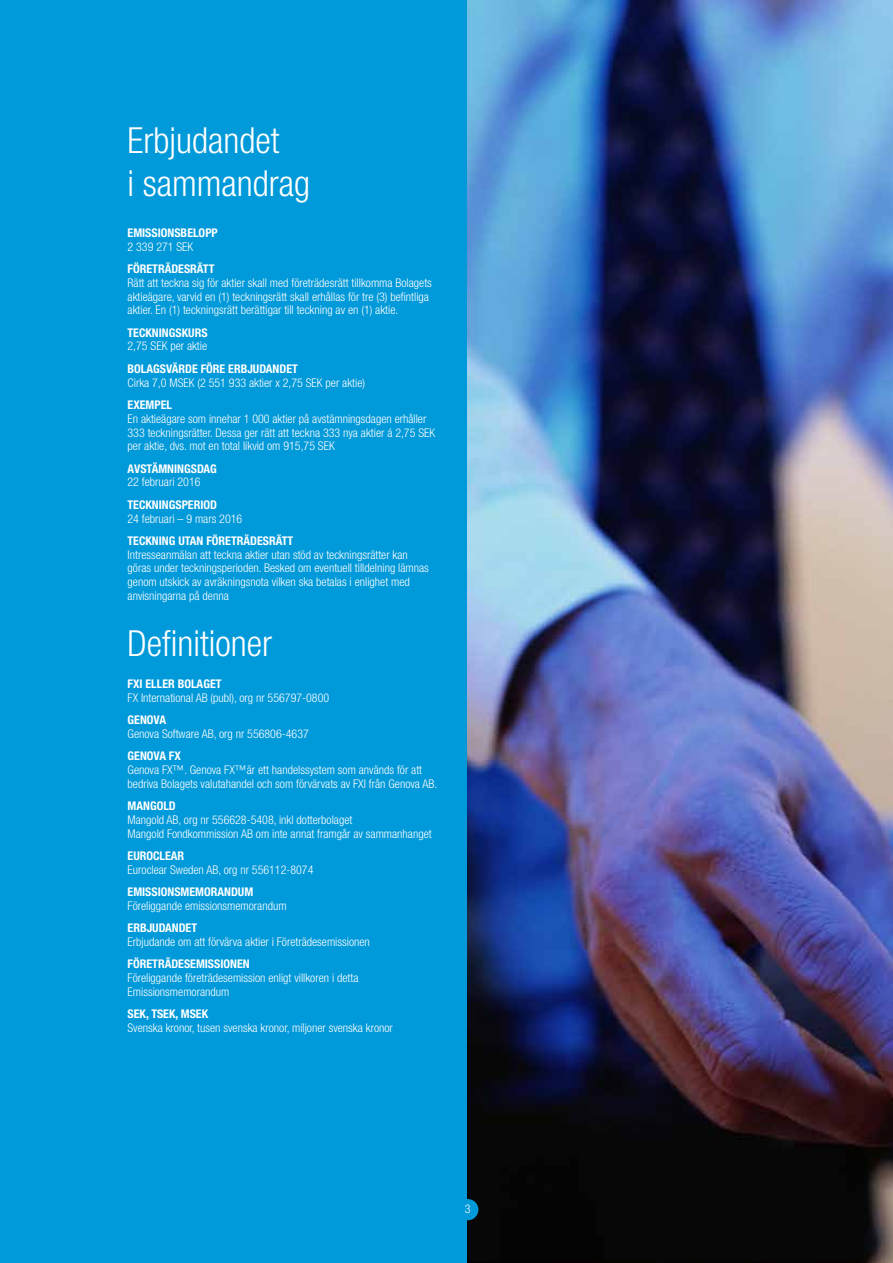
<style>
.page{position:relative;width:893px;height:1263px;background:#fff}
.page>*{position:absolute;margin:0;border:0;box-sizing:border-box;transform-origin:0 0}
.t1{font:300 condensed 36px/43.2px "Helvetica Neue LT Std";color:#fff}
.t2{font:300 condensed 12px/13.8px "Helvetica Neue LT Std";color:#fff}
.t3{font:700 condensed 12px "Helvetica Neue LT Std";color:#fff}
</style>
<div class="page">
<div style="left:0;top:0;width:468px;height:1263px;background:#0099d9"></div>
<img style="left:468px;top:0;width:425px;height:1263px">
<div style="left:457px;top:1199px;width:21px;height:21px;background:#0099d9;border-radius:50%"></div>
<h1 class="t1" style="left:128px;top:119px;width:184px">Erbjudandet<br>i sammandrag</h1>
<p class="t3" style="left:128px;top:225px;width:92px">EMISSIONSBELOPP</p>
<p class="t2" style="left:128px;top:239px;width:67px">2 339 271 SEK</p>
<p class="t3" style="left:128px;top:261px;width:88px">FÖRETRÄDESRÄTT</p>
<p class="t2" style="left:128px;top:275px;width:306px">Rätt att teckna sig för aktier skall med företrädesrätt tillkomma Bolagets aktieägare, varvid en (1) teckningsrätt skall erhållas för tre (3) befintliga aktier. En (1) teckningsrätt berättigar till teckning av en (1) aktie.</p>
<p class="t3" style="left:128px;top:325px;width:81px">TECKNINGSKURS</p>
<p class="t2" style="left:128px;top:339px;width:81px">2,75 SEK per aktie</p>
<p class="t3" style="left:128px;top:361px;width:172px">BOLAGSVÄRDE FÖRE ERBJUDANDET</p>
<p class="t2" style="left:128px;top:375px;width:239px">Cirka 7,0 MSEK (2 551 933 aktier x 2,75 SEK per aktie)</p>
<p class="t3" style="left:128px;top:397px;width:46px">EXEMPEL</p>
<p class="t2" style="left:128px;top:411px;width:309px">En aktieägare som innehar 1 000 aktier på avstämningsdagen erhåller<br>333 teckningsrätter. Dessa ger rätt att teckna 333 nya aktier á 2,75 SEK per aktie, dvs. mot en total likvid om 915,75 SEK</p>
<p class="t3" style="left:128px;top:461px;width:91px">AVSTÄMNINGSDAG</p>
<p class="t2" style="left:128px;top:475px;width:74px">22 februari 2016</p>
<p class="t3" style="left:128px;top:497px;width:91px">TECKNINGSPERIOD</p>
<p class="t2" style="left:128px;top:511px;width:116px">24 februari – 9 mars 2016</p>
<p class="t3" style="left:128px;top:533px;width:167px">TECKNING UTAN FÖRETRÄDESRÄTT</p>
<p class="t2" style="left:128px;top:547px;width:303px">Intresseanmälan att teckna aktier utan stöd av teckningsrätter kan göras under teckningsperioden. Besked om eventuell tilldelning lämnas genom utskick av avräkningsnota vilken ska betalas i enlighet med anvisningarna på denna</p>
<h1 class="t1" style="left:128px;top:621px;width:146px">Definitioner</h1>
<p class="t3" style="left:128px;top:676px;width:95px">FXI ELLER BOLAGET</p>
<p class="t2" style="left:128px;top:690px;width:203px">FX International AB (publ), org nr 556797-0800</p>
<p class="t3" style="left:128px;top:712px;width:40px">GENOVA</p>
<p class="t2" style="left:128px;top:726px;width:183px">Genova Software AB, org nr 556806-4637</p>
<p class="t3" style="left:128px;top:748px;width:55px">GENOVA FX</p>
<p class="t2" style="left:128px;top:763px;width:311px">Genova FX™. Genova FX™är ett handelssystem som används för att bedriva Bolagets valutahandel och som förvärvats av FXI från Genova AB.</p>
<p class="t3" style="left:128px;top:798px;width:50px">MANGOLD</p>
<p class="t2" style="left:128px;top:812px;width:306px">Mangold AB, org nr 556628-5408, inkl dotterbolaget<br>Mangold Fondkommission AB om inte annat framgår av sammanhanget</p>
<p class="t3" style="left:128px;top:848px;width:58px">EUROCLEAR</p>
<p class="t2" style="left:128px;top:862px;width:187px">Euroclear Sweden AB, org nr 556112-8074</p>
<p class="t3" style="left:128px;top:884px;width:127px">EMISSIONSMEMORANDUM</p>
<p class="t2" style="left:128px;top:898px;width:161px">Föreliggande emissionsmemorandum</p>
<p class="t3" style="left:128px;top:920px;width:71px">ERBJUDANDET</p>
<p class="t2" style="left:128px;top:935px;width:244px">Erbjudande om att förvärva aktier i Företrädesemissionen</p>
<p class="t3" style="left:128px;top:957px;width:124px">FÖRETRÄDESEMISSIONEN</p>
<p class="t2" style="left:128px;top:971px;width:232px">Föreliggande företrädesemission enligt villkoren i detta<br>Emissionsmemorandum</p>
<p class="t3" style="left:128px;top:1006px;width:82px">SEK, TSEK, MSEK</p>
<p class="t2" style="left:128px;top:1021px;width:267px">Svenska kronor, tusen svenska kronor, miljoner svenska kronor</p>
<p class="t2" style="left:465px;top:1202px;width:7px">3</p>
</div>
